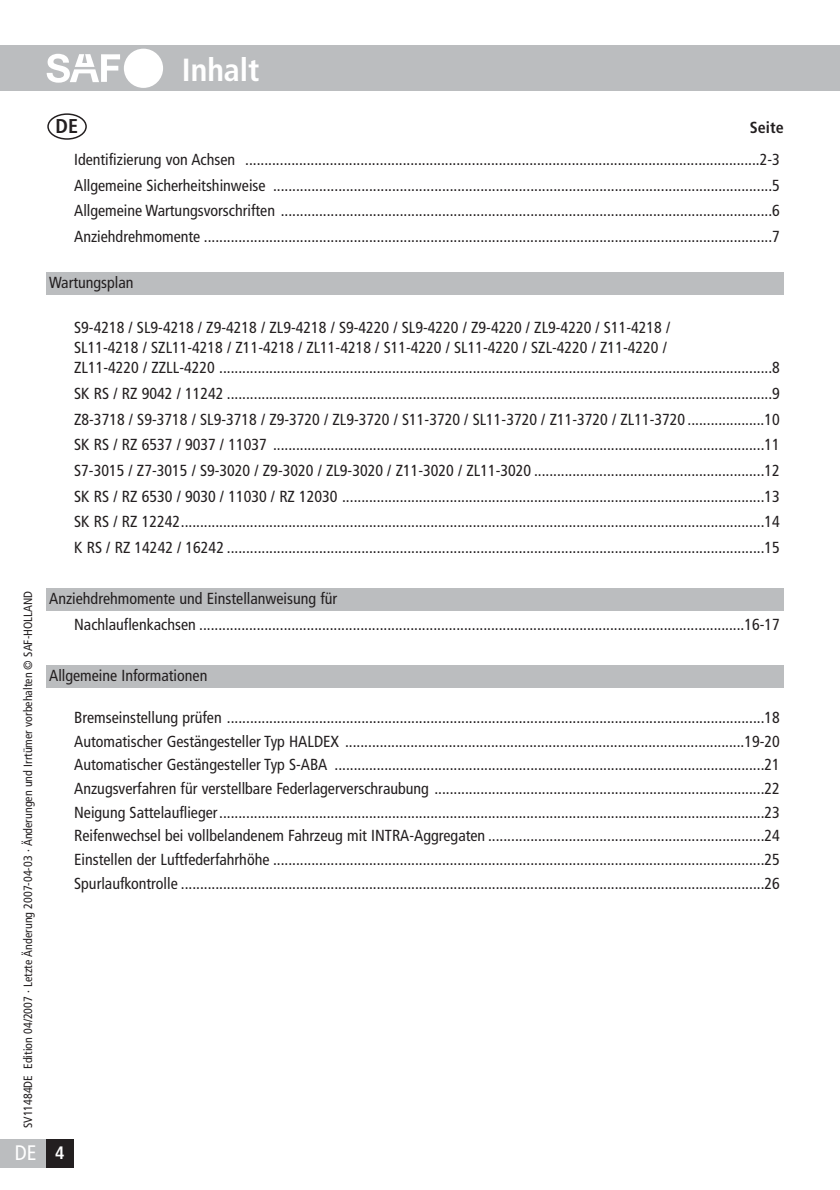
<style>
.page{position:relative;width:840px;height:1190px;background:#fff}
.page>*{position:absolute;margin:0;border:0;box-sizing:border-box;transform-origin:0 0}
.t1{font:700 condensed 32px "Frutiger";color:#fff}
.t2{font:condensed 21px "Frutiger";color:#fff}
.t3{font:700 condensed 20px "Frutiger";color:#231f20}
.t4{font:700 condensed 18px "Frutiger";color:#fff}
.t5{font:condensed 16px/25.6px "Frutiger";color:#231f20;text-align:justify}
.t6{font:700 condensed 16px "Frutiger";color:#231f20}
.t7{font:condensed 12px "Frutiger";color:#231f20}
</style>
<div class="page">
<div style="left:0;top:45px;width:840px;height:46px;background:#bbbdbf"></div>
<div style="left:124px;top:49px;width:39px;height:39px;background:#fff;border-radius:50%"></div>
<svg style="left:47px;top:54px;width:73px;height:29px"></svg>
<div style="left:46px;top:1139px;width:28px;height:28px;background:#231f20"></div>
<div style="left:46px;top:272px;width:737px;height:23px;background:#bbbdbf"></div>
<div style="left:46px;top:665px;width:737px;height:23px;background:#bbbdbf"></div>
<div style="left:46px;top:588px;width:737px;height:23px;background:#bbbdbf"></div>
<svg style="left:47px;top:113px;width:40px;height:27px"></svg>
<div style="left:0;top:1139px;width:46px;height:29px;background:#bbbdbf"></div>
<h1 class="t1" style="left:182px;top:57px;width:79px">Inhalt</h1>
<p class="t7" style="left:23px;top:1128px;width:539px;rotate:-90deg">SV11484DE Edition 04/2007 · Letzte Änderung 2007-04-03 · Änderungen und Irrtümer vorbehalten © SAF-HOLLAND</p>
<h2 class="t2" style="left:15px;top:1145px;width:23px">DE</h2>
<p class="t3" style="left:56px;top:118px;width:24px">DE</p>
<p class="t6" style="left:750px;top:121px;width:35px">Seite</p>
<p class="t5" style="left:74px;top:148px;width:707px">Identifizierung von Achsen ......................................................................................................................................2-3<br>Allgemeine Sicherheitshinweise ..................................................................................................................................5<br>Allgemeine Wartungsvorschriften ................................................................................................................................6<br>Anziehdrehmomente ....................................................................................................................................................7</p>
<p class="t5" style="left:49px;top:271px;width:86px">Wartungsplan</p>
<p class="t5" style="left:74px;top:319px;width:707px;line-height:20px;text-align:left">S9-4218 / SL9-4218 / Z9-4218 / ZL9-4218 / S9-4220 / SL9-4220 / Z9-4220 / ZL9-4220 / S11-4218 /<br>SL11-4218 / SZL11-4218 / Z11-4218 / ZL11-4218 / S11-4220 / SL11-4220 / SZL-4220 / Z11-4220 /<br>ZL11-4220 / ZZLL-4220 ................................................................................................................................................8</p>
<p class="t5" style="left:74px;top:382px;width:707px">SK RS / RZ 9042 / 11242 ..............................................................................................................................................9<br>Z8-3718 / S9-3718 / SL9-3718 / Z9-3720 / ZL9-3720 / S11-3720 / SL11-3720 / Z11-3720 / ZL11-3720 ....................10<br>SK RS / RZ 6537 / 9037 / 11037 ................................................................................................................................11<br>S7-3015 / Z7-3015 / S9-3020 / Z9-3020 / ZL9-3020 / Z11-3020 / ZL11-3020 ............................................................12<br>SK RS / RZ 6530 / 9030 / 11030 / RZ 12030 ..............................................................................................................13<br>SK RS / RZ 12242........................................................................................................................................................14<br>K RS / RZ 14242 / 16242 ............................................................................................................................................15</p>
<p class="t5" style="left:74px;top:587px;width:707px;text-indent:-25px">Anziehdrehmomente und Einstellanweisung für<br>Nachlauflenkachsen ..............................................................................................................................................16-17</p>
<p class="t5" style="left:49px;top:664px;width:160px">Allgemeine Informationen</p>
<p class="t5" style="left:74px;top:707px;width:707px;line-height:23.6px">Bremseinstellung prüfen ............................................................................................................................................18<br>Automatischer Gestängesteller Typ HALDEX ........................................................................................................19-20<br>Automatischer Gestängesteller Typ S-ABA ................................................................................................................21<br>Anzugsverfahren für verstellbare Federlagerverschraubung ......................................................................................22<br>Neigung Sattelauflieger..............................................................................................................................................23<br>Reifenwechsel bei vollbelandenem Fahrzeug mit INTRA-Aggregaten ........................................................................24<br>Einstellen der Luftfederfahrhöhe ................................................................................................................................25<br>Spurlaufkontrolle ........................................................................................................................................................26</p>
<p class="t4" style="left:55px;top:1145px;width:11px">4</p>
</div>
